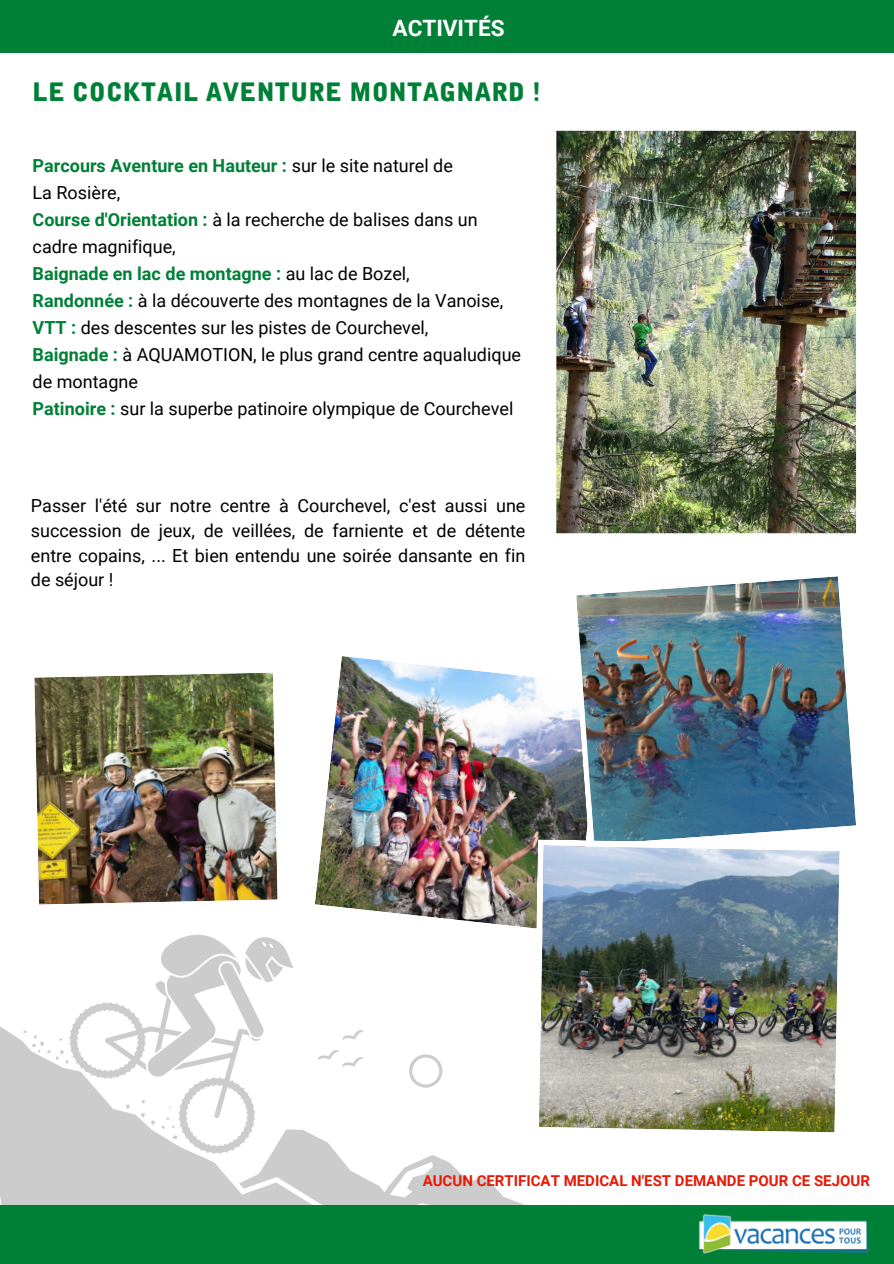
<style>
.page{position:relative;width:894px;height:1264px;background:#fff}
.page>*{position:absolute;margin:0;border:0;box-sizing:border-box;transform-origin:0 0}
.t1{font:25.35px "Alpha Ligue";color:#008037}
.t2{font:700 22.5px "Roboto";color:#fff}
.t3{font:18px/27px "Roboto";color:#000}
.t4{font:700 15px "Roboto";color:#e61905}
.s1{font-weight:700;color:#008037}
</style>
<div class="page">
<div style="left:0;top:0;width:893px;height:53px;background:#008037"></div>
<svg style="left:358px;top:1155px;width:143px;height:39px"></svg>
<svg style="left:0;top:1026px;width:358px;height:178px;fill:#ccc"></svg>
<svg style="left:316px;top:1026px;width:48px;height:42px"></svg>
<svg style="left:409px;top:1054px;width:34px;height:34px"></svg>
<div style="left:82px;top:1194px;width:440px;height:10px;background:#ccc"></div>
<svg style="left:23px;top:934px;width:272px;height:224px"></svg>
<div style="left:0;top:1204px;width:893px;height:59px;background:#008037"></div>
<img style="left:698px;top:1214px;width:171px;height:40px">
<img style="left:34px;top:672px;width:244px;height:233px">
<img style="left:315px;top:656px;width:255px;height:272px">
<img style="left:570px;top:576px;width:286px;height:263px">
<img style="left:532px;top:839px;width:308px;height:294px">
<img style="left:556px;top:130px;width:301px;height:404px">
<p class="t2" style="left:392px;top:15px;width:113px">ACTIVITÉS</p>
<p class="t1" style="left:33px;top:82px;width:509px">LE COCKTAIL AVENTURE MONTAGNARD !</p>
<p class="t3" style="left:33px;top:152px;width:490px"><span class="s1">Parcours Aventure en Hauteur :</span> sur le site naturel de<br>La Rosière,<br><span class="s1">Course d'Orientation :</span> à la recherche de balises dans un cadre magnifique,<br><span class="s1">Baignade en lac de montagne :</span> au lac de Bozel,<br><span class="s1">Randonnée :</span> à la découverte des montagnes de la Vanoise, <span class="s1">VTT :</span> des descentes sur les pistes de Courchevel,<br><span class="s1">Baignade :</span> à AQUAMOTION, le plus grand centre aqualudique de montagne<br><span class="s1">Patinoire :</span> sur la superbe patinoire olympique de Courchevel</p>
<p class="t3" style="left:31px;top:493px;width:496px;line-height:24.8px;text-align:justify">Passer l'été sur notre centre à Courchevel, c'est aussi une succession de jeux, de veillées, de farniente et de détente entre copains, ... Et bien entendu une soirée dansante en fin de séjour !</p>
<p class="t4" style="left:422px;top:1172px;width:448px">AUCUN CERTIFICAT MEDICAL N'EST DEMANDE POUR CE SEJOUR</p>
</div>
